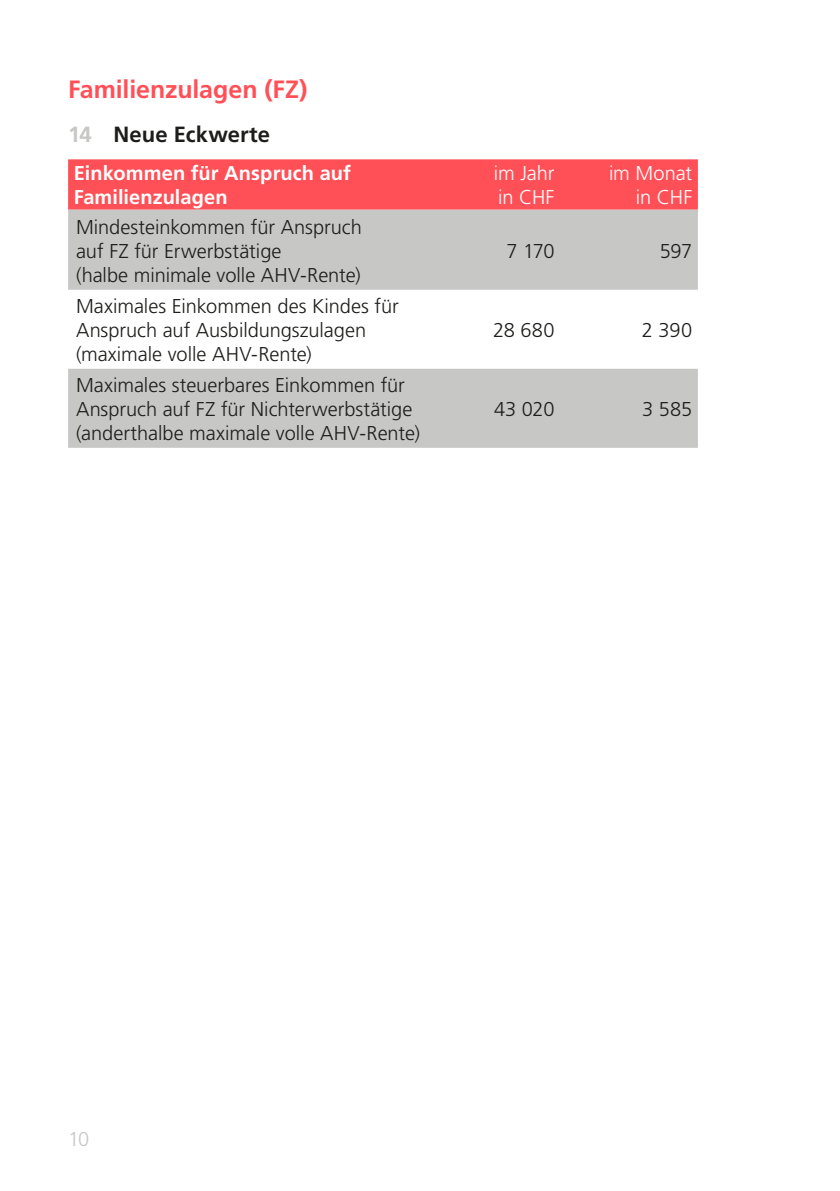
<style>
.page{position:relative;width:840px;height:1191px;background:#fff}
.page>*{position:absolute;margin:0;border:0;box-sizing:border-box;transform-origin:0 0}
.Texttitel{font:700 25px "Frutiger LT Std";letter-spacing:-.005em;color:#ff5057}
.t1{font:700 22px "Frutiger LT Std";color:#1d1d1b}
.Grundtext{font:300 20px/24px "Frutiger LT Std";color:#1d1d1b}
.Tabellen_Text_Weiss{font:700 20px/24px "Frutiger LT Std";letter-spacing:.005em;color:#fff}
.Tabellen_Text_Weiss-2{font:300 20px/24px "Frutiger LT Std";letter-spacing:-.005em;color:#fff}
.t2{font:300 20px "Frutiger LT Std";color:#c7c7c6}
.s1{color:#c7c7c6}
</style>
<div class="page">
<div style="left:68px;top:159px;width:629px;height:51px;background:#ff5057"></div>
<svg style="left:68px;top:210px;width:629px;height:238px;fill:#c7c7c6"></svg>
<p class="Texttitel" style="left:68px;top:75px;width:241px">Familienzulagen (FZ)</p>
<p class="t1" style="left:68px;top:122px;width:203px"><span class="s1">14</span> Neue Eckwerte</p>
<p class="Tabellen_Text_Weiss" style="left:74px;top:161px;width:278px">Einkommen für Anspruch auf<br>Familienzulagen</p>
<p class="Tabellen_Text_Weiss-2" style="left:493px;top:161px;width:62px">im Jahr in CHF</p>
<p class="Tabellen_Text_Weiss-2" style="left:608px;top:161px;width:85px;text-align:right">im Monat in CHF</p>
<p class="Grundtext" style="left:76px;top:215px;width:287px">Mindesteinkommen für Anspruch auf FZ für Erwerbstätige<br>(halbe minimale volle AHV-Rente)</p>
<p class="Grundtext" style="left:506px;top:239px;width:50px">7 170</p>
<p class="Grundtext" style="left:659px;top:239px;width:34px">597</p>
<p class="Grundtext" style="left:76px;top:294px;width:324px">Maximales Einkommen des Kindes für<br>Anspruch auf Ausbildungszulagen (maximale volle AHV-Rente)</p>
<p class="Grundtext" style="left:76px;top:373px;width:345px">Maximales steuerbares Einkommen für<br>Anspruch auf FZ für Nichterwerbstätige (anderthalbe maximale volle AHV-Rente)</p>
<p class="Grundtext" style="left:493px;top:318px;width:63px">28 680</p>
<p class="Grundtext" style="left:641px;top:318px;width:52px">2 390</p>
<p class="Grundtext" style="left:494px;top:397px;width:62px">43 020</p>
<p class="Grundtext" style="left:642px;top:397px;width:51px">3 585</p>
<p class="t2" style="left:68px;top:1127px;width:23px">10</p>
</div>
